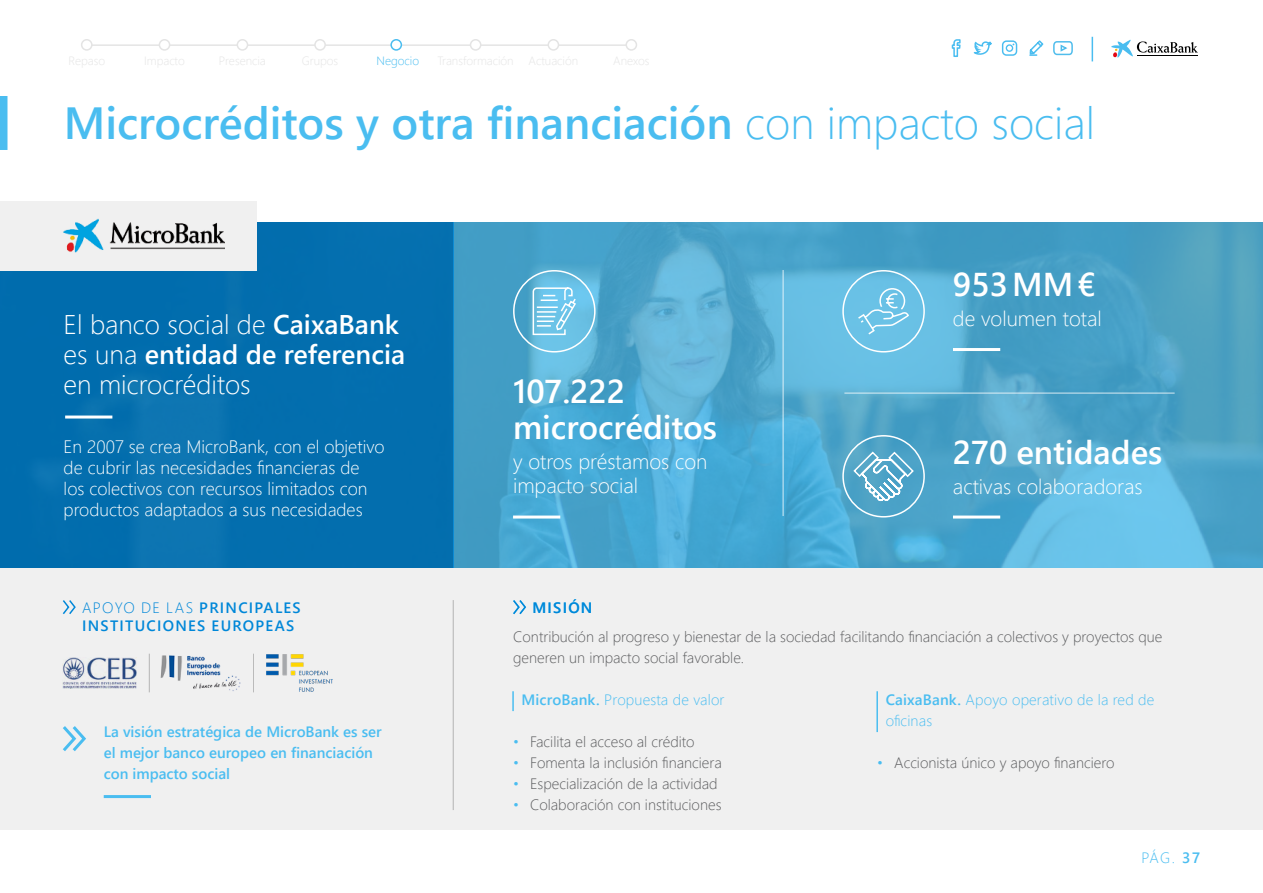
<style>
.page{position:relative;width:1263px;height:893px;background:#fff}
.page>*{position:absolute;margin:0;border:0;box-sizing:border-box;transform-origin:0 0}
.t1{font:600 45px "Segoe UI";color:#4abdf0}
.t2{font:600 33px/36px "Segoe UI";color:#fff}
.t3{font:300 27px/30px "Segoe UI";color:#fff}
.t4{font:300 21px/24px "Segoe UI";color:#fff}
.t5{font:300 18px/21px "Segoe UI";color:#fff}
.t6{font:300 15px/21px "Segoe UI";color:#5a5b5d}
.t7{font:600 15px/21px "Segoe UI";color:#4abdf0}
.t8{font:300 15px/21px "Segoe UI";letter-spacing:.01em;color:#4abdf0}
.t9{font:600 15px "Segoe UI";letter-spacing:.085em;color:#0087d8}
.t10{font:300 12px "Segoe UI";color:#4abdf0}
.s1{font-weight:300}
.s2{font-weight:600}
.s3{color:#4abdf0}
</style>
<div class="page">
<hr style="left:87px;top:44px;width:544px;height:2px;background:#e4e4e4">
<div style="left:82px;top:40px;width:10px;height:10px;background:#fff;border-radius:50%"></div>
<div style="left:81px;top:39px;width:12px;height:12px;border:2px solid #e4e4e4;border-radius:50%"></div>
<div style="left:237px;top:40px;width:11px;height:10px;background:#fff;border-radius:50%"></div>
<div style="left:237px;top:39px;width:11px;height:12px;border:2px solid #e4e4e4;border-radius:50%"></div>
<div style="left:470px;top:40px;width:11px;height:10px;background:#fff;border-radius:50%"></div>
<div style="left:470px;top:39px;width:11px;height:12px;border:2px solid #e4e4e4;border-radius:50%"></div>
<div style="left:159px;top:40px;width:11px;height:10px;background:#fff;border-radius:50%"></div>
<div style="left:159px;top:39px;width:11px;height:12px;border:2px solid #e4e4e4;border-radius:50%"></div>
<div style="left:391px;top:40px;width:10px;height:10px;background:#fff;border-radius:50%"></div>
<div style="left:390px;top:39px;width:12px;height:12px;border:2px solid #4abdf0;border-radius:50%"></div>
<div style="left:315px;top:40px;width:10px;height:10px;background:#fff;border-radius:50%"></div>
<div style="left:314px;top:39px;width:12px;height:12px;border:2px solid #e4e4e4;border-radius:50%"></div>
<div style="left:548px;top:40px;width:10px;height:10px;background:#fff;border-radius:50%"></div>
<div style="left:547px;top:39px;width:12px;height:12px;border:2px solid #e4e4e4;border-radius:50%"></div>
<div style="left:626px;top:40px;width:10px;height:10px;background:#fff;border-radius:50%"></div>
<div style="left:625px;top:39px;width:12px;height:12px;border:2px solid #e4e4e4;border-radius:50%"></div>
<hr style="left:1091px;top:37px;width:2px;height:24px;background:#4abdf0">
<svg style="left:1111px;top:40px;width:87px;height:18px"></svg>
<hr style="left:1137px;top:55px;width:61px;height:1px;background:#000">
<svg style="left:973px;top:41px;width:19px;height:14px"></svg>
<svg style="left:951px;top:39px;width:10px;height:18px"></svg>
<svg style="left:1029px;top:40px;width:15px;height:16px"></svg>
<svg style="left:1053px;top:41px;width:20px;height:15px"></svg>
<svg style="left:1002px;top:40px;width:15px;height:16px"></svg>
<div style="left:0;top:567px;width:1263px;height:262px;background:#f0f0f0"></div>
<svg style="left:454px;top:222px;width:809px;height:345px;background:#4fa8cf"></svg>
<div style="left:0;top:222px;width:454px;height:345px;background:#036eae"></div>
<div style="left:0;top:201px;width:256px;height:69px;background:#f0f0f0"></div>
<img style="left:63px;top:219px;width:161px;height:33px">
<hr style="left:513px;top:516px;width:47px;height:3px;background:#fff">
<hr style="left:953px;top:516px;width:47px;height:3px;background:#fff">
<hr style="left:783px;top:270px;width:1px;height:246px;background:#fff">
<hr style="left:844px;top:393px;width:330px;height:1px;background:#fff">
<hr style="left:65px;top:416px;width:47px;height:3px;background:#fff">
<svg style="left:512px;top:692px;width:2px;height:18px"></svg>
<hr style="left:876px;top:692px;width:2px;height:39px;background:#4abdf0">
<hr style="left:453px;top:600px;width:1px;height:210px;background:#a4a4a4">
<hr style="left:253px;top:654px;width:1px;height:38px;background:#a4a4a4">
<hr style="left:149px;top:654px;width:1px;height:38px;background:#a4a4a4">
<div style="left:513px;top:270px;width:83px;height:83px;border:2px solid #fff;border-radius:50%"></div>
<svg style="left:532px;top:287px;width:45px;height:49px;background:#8dd0ec"></svg>
<hr style="left:953px;top:348px;width:47px;height:3px;background:#fff">
<div style="left:842px;top:270px;width:83px;height:83px;border:2px solid #fff;border-radius:50%"></div>
<svg style="left:856px;top:287px;width:54px;height:49px;background:#7cc8e8"></svg>
<div style="left:0;top:96px;width:8px;height:54px;background:#4abdf0"></div>
<div style="left:842px;top:435px;width:83px;height:83px;border:2px solid #fff;border-radius:50%"></div>
<svg style="left:852px;top:450px;width:63px;height:53px"></svg>
<svg style="left:513px;top:600px;width:13px;height:15px"></svg>
<svg style="left:62px;top:600px;width:14px;height:14px"></svg>
<img style="left:160px;top:655px;width:81px;height:36px">
<img style="left:63px;top:658px;width:73px;height:30px">
<img style="left:266px;top:654px;width:67px;height:38px">
<hr style="left:104px;top:795px;width:47px;height:3px;background:#4abdf0">
<svg style="left:63px;top:726px;width:23px;height:25px"></svg>
<p class="t10" style="left:377px;top:50px;width:44px">Negocio</p>
<h1 class="t1" style="left:64px;top:81px;width:1032px">Microcréditos y otra financiación <span class="s1">con impacto social</span></h1>
<h3 class="t3" style="left:64px;top:307px;width:343px">El banco social de <span class="s2">CaixaBank </span>es una <span class="s2">entidad de referencia </span>en microcréditos</h3>
<p class="t5" style="left:64px;top:434px;width:322px">En 2007 se crea MicroBank, con el objetivo de cubrir las necesidades financieras de los colectivos con recursos limitados con productos adaptados a sus necesidades</p>
<h2 class="t2" style="left:513px;top:371px;width:206px">107.222 microcréditos</h2>
<h3 class="t4" style="left:513px;top:447px;width:196px">y otros préstamos con impacto social</h3>
<h2 class="t2" style="left:953px;top:264px;width:144px">953MM€</h2>
<h3 class="t4" style="left:953px;top:304px;width:150px">de volumen total</h3>
<h2 class="t2" style="left:953px;top:432px;width:211px">270 entidades</h2>
<h3 class="t4" style="left:953px;top:472px;width:191px">activas colaboradoras</h3>
<p class="t9" style="left:82px;top:594px;width:220px"><span class="s1">APOYO DE LAS</span> PRINCIPALES</p>
<p class="t9" style="left:532px;top:594px;width:62px">MISIÓN</p>
<p class="t9" style="left:82px;top:612px;width:214px">INSTITUCIONES EUROPEAS</p>
<p class="t6" style="left:513px;top:625px;width:651px">Contribución al progreso y bienestar de la sociedad facilitando financiación a colectivos y proyectos que generen un impacto social favorable.</p>
<p class="t8" style="left:522px;top:688px;width:204px"><span class="s2">MicroBank.</span> Propuesta de valor</p>
<p class="t6" style="left:513px;top:730px;width:183px"><span class="s3">•</span> Facilita el acceso al crédito</p>
<p class="t6" style="left:513px;top:751px;width:210px"><span class="s3">•</span> Fomenta la inclusión financiera</p>
<p class="t6" style="left:513px;top:772px;width:206px"><span class="s3">•</span> Especialización de la actividad</p>
<p class="t6" style="left:513px;top:793px;width:210px"><span class="s3">•</span> Colaboración con instituciones</p>
<p class="t8" style="left:886px;top:688px;width:270px"><span class="s2">CaixaBank.</span> Apoyo operativo de la red de oficinas</p>
<p class="t6" style="left:877px;top:751px;width:239px"><span class="s3">•</span> Accionista único y apoyo financiero</p>
<p class="t7" style="left:104px;top:720px;width:280px">La visión estratégica de MicroBank es ser el mejor banco europeo en financiación con impacto social</p>
<p class="t8" style="left:1141px;top:846px;width:60px">PÁG. <span class="s2">37</span></p>
</div>
